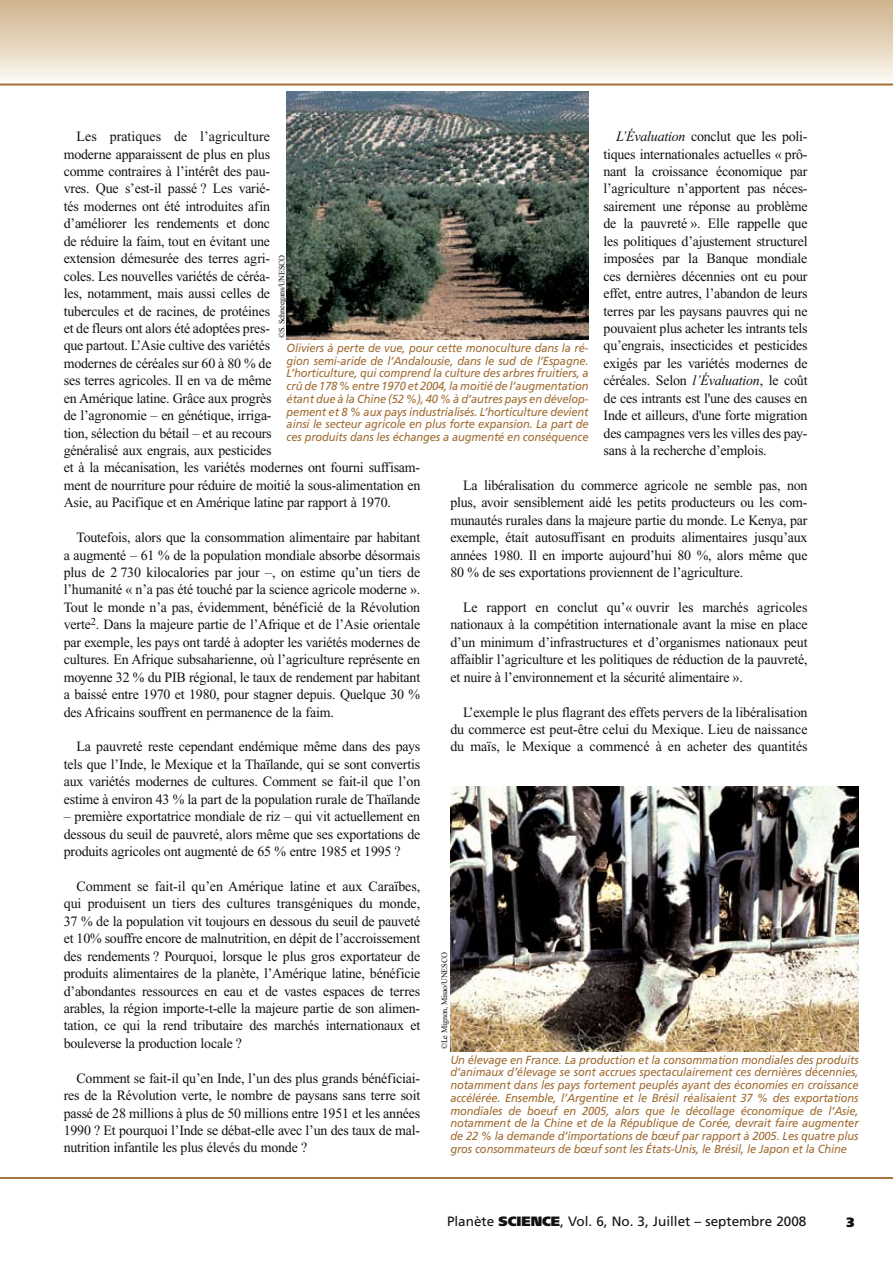
<style>
.page{position:relative;width:893px;height:1263px;background:#fff}
.page>*{position:absolute;margin:0;border:0;box-sizing:border-box;transform-origin:0 0}
.t1{font:14.25px/17.4px "Times New Roman";letter-spacing:-.015em;color:#121212;text-align:justify}
.t2{font:13.5px "Frutiger";color:#121212}
.t3{font:italic 11.7px/12.8px "Frutiger";letter-spacing:-.01em;color:#a06c32;text-align:justify;scale:.95 1}
.t4{font:8.25px "Times New Roman";letter-spacing:-.035em;color:#121212}
.s1{font-style:italic}
.s2{font-weight:900}
</style>
<div class="page">
<div style="left:0;top:0;width:893px;height:84px;background:linear-gradient(to bottom,#ceb189,#fcf9f1)"></div>
<hr style="left:0;top:84px;width:893px;height:1px;background:#a06c32">
<hr style="left:0;top:1177px;width:893px;height:2px;background:#a06c32">
<img style="left:451px;top:787px;width:408px;height:264px">
<img style="left:286px;top:91px;width:303px;height:248px">
<p class="t1" style="left:603px;top:128px;width:206px;text-indent:13px"><span class="s1">L’Évaluation</span> conclut que les poli&shy;tiques internationales actuelles « prô&shy;nant la croissance économique par l’agriculture n’apportent pas néces&shy;sairement une réponse au problème de la pauvreté ». Elle rappelle que les politiques d’ajustement structurel imposées par la Banque mondiale ces dernières décennies ont eu pour effet, entre autres, l’abandon de leurs terres par les paysans pauvres qui ne pouvaient plus acheter les intrants tels qu’engrais, insecticides et pesticides exigés par les variétés modernes de céréales. Selon <span class="s1">l’Évaluation</span>, le coût de ces intrants est l'une des causes en Inde et ailleurs, d'une forte migration des campagnes vers les villes des pay&shy;sans à la recherche d’emplois.</p>
<p class="t1" style="left:450px;top:476px;width:359px;text-indent:13px">La libéralisation du commerce agricole ne semble pas, non plus, avoir sensiblement aidé les petits producteurs ou les com&shy;munautés rurales dans la majeure partie du monde. Le Kenya, par exemple, était autosuffisant en produits alimentaires jusqu’aux années 1980. Il en importe aujourd’hui 80 %, alors même que 80 % de ses exportations proviennent de l’agriculture.</p>
<p class="t1" style="left:450px;top:598px;width:359px;text-indent:13px">Le rapport en conclut qu’« ouvrir les marchés agricoles nationaux à la compétition internationale avant la mise en place d’un minimum d’infrastructures et d’organismes nationaux peut affaiblir l’agriculture et les politiques de réduction de la pauvreté, et nuire à l’environnement et la sécurité alimentaire ».</p>
<p class="t1" style="left:450px;top:703px;width:359px;text-indent:13px">L’exemple le plus flagrant des effets pervers de la libéralisation du commerce est peut-être celui du Mexique. Lieu de naissance du maïs, le Mexique a commencé à en acheter des quantités</p>
<p class="t1" style="left:64px;top:128px;width:358px;text-align:left;text-indent:13px">Les pratiques de l’agriculture<br>moderne apparaissent de plus en plus<br>comme contraires à l’intérêt des pau-<br>vres. Que s’est-il passé ? Les varié-<br>tés modernes ont été introduites afin<br>d’améliorer les rendements et donc<br>de réduire la faim, tout en évitant une<br>extension démesurée des terres agri-<br>coles. Les nouvelles variétés de céréa-<br>les, notamment, mais aussi celles de<br>tubercules et de racines, de protéines<br>et de fleurs ont alors été adoptées pres-<br>que partout. L’Asie cultive des variétés<br>modernes de céréales sur 60 à 80 % de<br>ses terres agricoles. Il en va de même<br>en Amérique latine. Grâce aux progrès<br>de l’agronomie – en génétique, irriga-<br>tion, sélection du bétail – et au recours<br>généralisé aux engrais, aux pesticides<br>et à la mécanisation, les variétés modernes ont fourni suffisam&shy;ment de nourriture pour réduire de moitié la sous-alimentation en Asie, au Pacifique et en Amérique latine par rapport à 1970.</p>
<p class="t1" style="left:64px;top:529px;width:358px;text-indent:13px">Toutefois, alors que la consommation alimentaire par habitant a augmenté – 61 % de la population mondiale absorbe désormais plus de 2 730 kilocalories par jour –, on estime qu’un tiers de l’humanité « n’a pas été touché par la science agricole moderne ».<br>Tout le monde n’a pas, évidemment, bénéficié de la Révolution verte<sup>2</sup>. Dans la majeure partie de l’Afrique et de l’Asie orientale par exemple, les pays ont tardé à adopter les variétés modernes de cultures. En Afrique subsaharienne, où l’agriculture représente en moyenne 32 % du PIB régional, le taux de rendement par habitant a baissé entre 1970 et 1980, pour stagner depuis. Quelque 30 % des Africains souffrent en permanence de la faim.</p>
<p class="t1" style="left:64px;top:738px;width:358px;text-indent:13px">La pauvreté reste cependant endémique même dans des pays tels que l’Inde, le Mexique et la Thaïlande, qui se sont convertis aux variétés modernes de cultures. Comment se fait-il que l’on estime à environ 43 % la part de la population rurale de Thaïlande</p>
<p class="t1" style="left:64px;top:808px;width:358px">– première exportatrice mondiale de riz – qui vit actuellement en dessous du seuil de pauvreté, alors même que ses exportations de produits agricoles ont augmenté de 65 % entre 1985 et 1995 ?</p>
<p class="t1" style="left:64px;top:877px;width:358px;text-indent:13px">Comment se fait-il qu’en Amérique latine et aux Caraïbes, qui produisent un tiers des cultures transgéniques du monde, 37 % de la population vit toujours en dessous du seuil de pauveté et 10% souffre encore de malnutrition, en dépit de l’accroissement des rendements ? Pourquoi, lorsque le plus gros exportateur de produits alimentaires de la planète, l’Amérique latine, bénéficie d’abondantes ressources en eau et de vastes espaces de terres arables, la région importe-t-elle la majeure partie de son alimen&shy;tation, ce qui la rend tributaire des marchés internationaux et bouleverse la production locale ?</p>
<p class="t1" style="left:64px;top:1069px;width:358px;text-indent:13px">Comment se fait-il qu’en Inde, l’un des plus grands bénéficiai&shy;res de la Révolution verte, le nombre de paysans sans terre soit passé de 28 millions à plus de 50 millions entre 1951 et les années 1990 ? Et pourquoi l’Inde se débat-elle avec l’un des taux de mal&shy;nutrition infantile les plus élevés du monde ?</p>
<p class="t4" style="left:277px;top:338px;width:85px;rotate:-90deg">©S. Schneegans/UNESCO</p>
<p class="t3" style="left:287px;top:341px;width:319px">Oliviers à perte de vue, pour cette monoculture dans la ré&shy;gion semi-aride de l’Andalousie, dans le sud de l’Espagne.<br>L’horticulture, qui comprend la culture des arbres fruitiers, a crû de 178 % entre 1970 et 2004, la moitié de l’augmentation étant due à la Chine (52 %), 40 % à d’autres pays en dévelop&shy;pement et 8 % aux pays industrialisés. L’horticulture devient ainsi le secteur agricole en plus forte expansion. La part de ces produits dans les échanges a augmenté en conséquence</p>
<p class="t4" style="left:440px;top:1049px;width:98px;rotate:-90deg">©Le Mignon, Misao/UNESCO</p>
<p class="t3" style="left:450px;top:1053px;width:431px">Un élevage en France. La production et la consommation mondiales des produits d’animaux d’élevage se sont accrues spectaculairement ces dernières décennies, notamment dans les pays fortement peuplés ayant des économies en croissance accélérée. Ensemble, l’Argentine et le Brésil réalisaient 37 % des exportations mondiales de boeuf en 2005, alors que le décollage économique de l’Asie, notamment de la Chine et de la République de Corée, devrait faire augmenter de 22 % la demande d’importations de bœuf par rapport à 2005. Les quatre plus gros consommateurs de bœuf sont les États-Unis, le Brésil, le Japon et la Chine</p>
<p class="t2" style="left:447px;top:1213px;width:361px">Planète <span class="s2">SCIENCE</span>, Vol. 6, No. 3, Juillet – septembre 2008</p>
</div>
